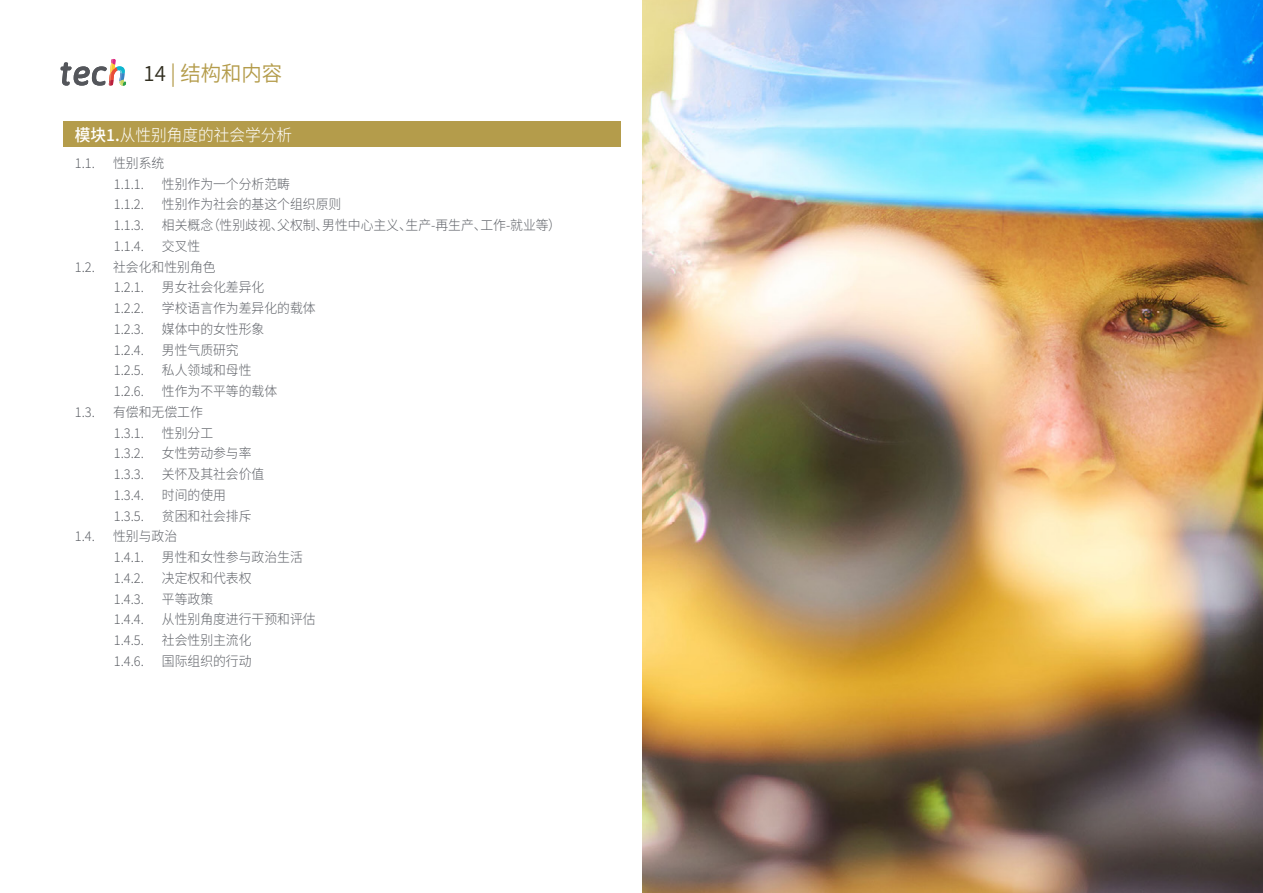
<style>
.page{position:relative;width:1263px;height:893px;background:#fff}
.page>*{position:absolute;margin:0;border:0;box-sizing:border-box;transform-origin:0 0}
.t1{font:21px "Source Han Sans CN";color:#b49c4b}
.t2{font:300 16.5px "Source Han Sans CN";color:#fff;scale:.95 1}
.t3{font:300 13.5px/20.7px "Source Han Sans CN";color:#61646a;scale:.95 1}
.s1{color:#312e20}
.s2{font-weight:500}
</style>
<div class="page">
<img style="left:642px;top:0;width:621px;height:893px">
<div style="left:64px;top:121px;width:557px;height:26px;background:#b49c4b"></div>
<svg style="left:61px;top:59px;width:65px;height:27px"></svg>
<h1 class="t1" style="left:144px;top:61px;width:140px"><span class="s1">14</span> | 结构和内容</h1>
<p class="t2" style="left:75px;top:125px;width:230px"><span class="s2">模块1.</span>从性别角度的社会学分析</p>
<p class="t3" style="left:75px;top:153px;width:23px">1.1.</p>
<p class="t3" style="left:113px;top:153px;width:55px">性别系统<br>1.1.1.</p>
<p class="t3" style="left:162px;top:174px;width:136px">性别作为一个分析范畴</p>
<p class="t3" style="left:114px;top:194px;width:33px">1.1.2.</p>
<p class="t3" style="left:162px;top:194px;width:190px">性别作为社会的基这个组织原则</p>
<p class="t3" style="left:114px;top:215px;width:33px">1.1.3.</p>
<p class="t3" style="left:162px;top:215px;width:422px">相关概念（性别歧视、父权制、男性中心主义、生产-再生产、工作-就业等）</p>
<p class="t3" style="left:114px;top:236px;width:33px">1.1.4.</p>
<p class="t3" style="left:162px;top:236px;width:42px">交叉性</p>
<p class="t3" style="left:75px;top:257px;width:23px">1.2.</p>
<p class="t3" style="left:113px;top:257px;width:110px">社会化和性别角色<br>1.2.1.</p>
<p class="t3" style="left:162px;top:277px;width:109px">男女社会化差异化</p>
<p class="t3" style="left:114px;top:298px;width:33px">1.2.2.</p>
<p class="t3" style="left:162px;top:298px;width:164px">学校语言作为差异化的载体</p>
<p class="t3" style="left:114px;top:319px;width:33px">1.2.3.</p>
<p class="t3" style="left:162px;top:319px;width:109px">媒体中的女性形象</p>
<p class="t3" style="left:114px;top:340px;width:33px">1.2.4.</p>
<p class="t3" style="left:162px;top:340px;width:83px">男性气质研究</p>
<p class="t3" style="left:114px;top:360px;width:33px">1.2.5.</p>
<p class="t3" style="left:162px;top:360px;width:96px">私人领域和母性</p>
<p class="t3" style="left:114px;top:381px;width:33px">1.2.6.</p>
<p class="t3" style="left:162px;top:381px;width:123px">性作为不平等的载体</p>
<p class="t3" style="left:75px;top:402px;width:23px">1.3.</p>
<p class="t3" style="left:113px;top:402px;width:96px">有偿和无偿工作<br>1.3.1.</p>
<p class="t3" style="left:162px;top:423px;width:55px">性别分工</p>
<p class="t3" style="left:114px;top:443px;width:33px">1.3.2.</p>
<p class="t3" style="left:162px;top:443px;width:96px">女性劳动参与率</p>
<p class="t3" style="left:114px;top:464px;width:33px">1.3.3.</p>
<p class="t3" style="left:162px;top:464px;width:109px">关怀及其社会价值</p>
<p class="t3" style="left:114px;top:485px;width:33px">1.3.4.</p>
<p class="t3" style="left:162px;top:485px;width:69px">时间的使用</p>
<p class="t3" style="left:114px;top:506px;width:33px">1.3.5.</p>
<p class="t3" style="left:162px;top:506px;width:96px">贫困和社会排斥</p>
<p class="t3" style="left:75px;top:526px;width:23px">1.4.</p>
<p class="t3" style="left:113px;top:526px;width:69px">性别与政治<br>1.4.1.</p>
<p class="t3" style="left:162px;top:547px;width:150px">男性和女性参与政治生活</p>
<p class="t3" style="left:114px;top:568px;width:33px">1.4.2.</p>
<p class="t3" style="left:162px;top:568px;width:96px">决定权和代表权</p>
<p class="t3" style="left:114px;top:589px;width:33px">1.4.3.</p>
<p class="t3" style="left:162px;top:589px;width:55px">平等政策</p>
<p class="t3" style="left:114px;top:609px;width:33px">1.4.4.</p>
<p class="t3" style="left:162px;top:609px;width:164px">从性别角度进行干预和评估</p>
<p class="t3" style="left:114px;top:630px;width:33px">1.4.5.</p>
<p class="t3" style="left:162px;top:630px;width:96px">社会性别主流化</p>
<p class="t3" style="left:114px;top:651px;width:33px">1.4.6.</p>
<p class="t3" style="left:162px;top:651px;width:96px">国际组织的行动</p>
</div>
